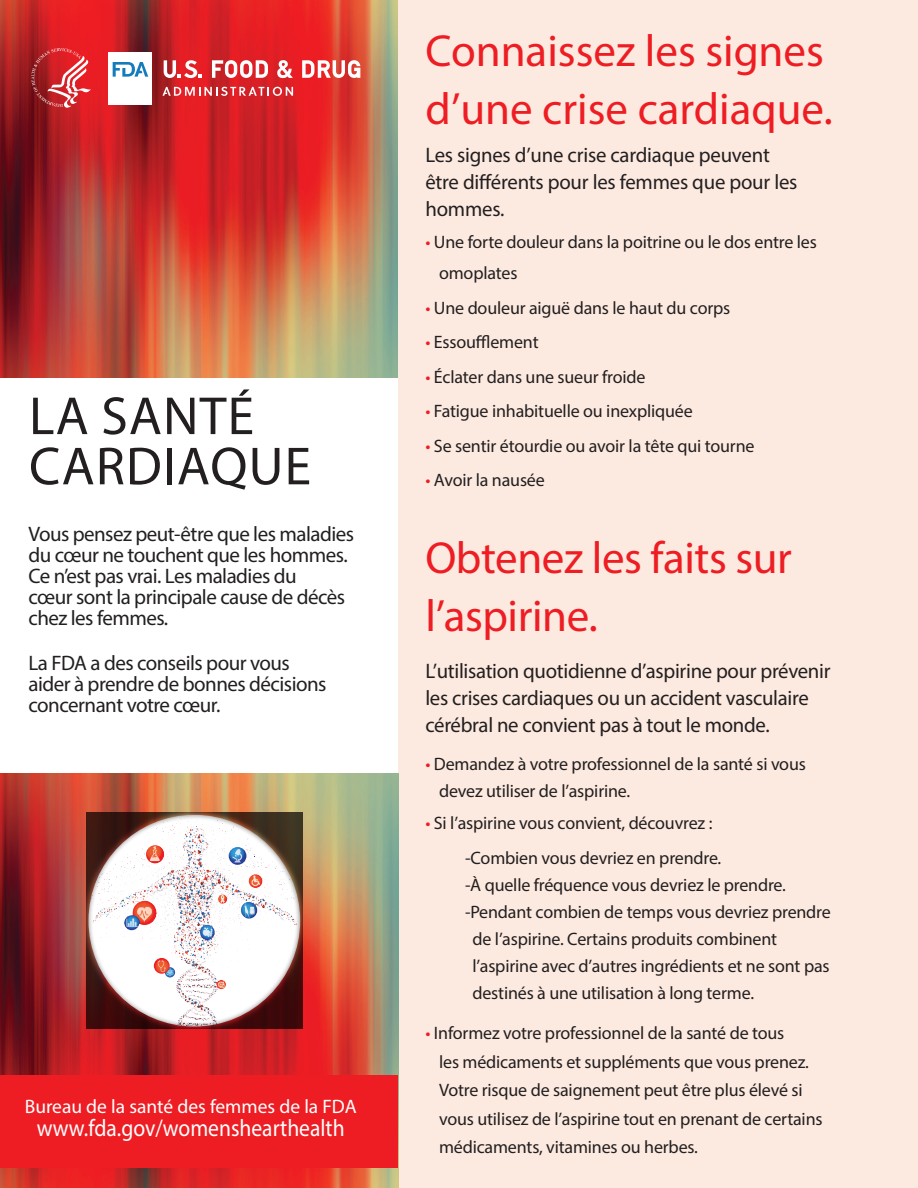
<style>
.page{position:relative;width:918px;height:1188px;background:#fff}
.page>*{position:absolute;margin:0;border:0;box-sizing:border-box;transform-origin:0 0}
.t1{font:54px/50.2px "Myriad Pro";letter-spacing:.02em;color:#231f20}
.t2{font:45px/58.5px "Myriad Pro";color:#ee1d23}
.t3{font:23.85px "Myriad Pro";color:#fff;scale:.9 1}
.t4{font:21px/21px "Myriad Pro";letter-spacing:-.025em;color:#231f20}
.t5{font:19.5px "Myriad Pro";color:#fff}
.t6{font:18px/27px "Myriad Pro";letter-spacing:-.01em;color:#231f20}
.s1{color:#ee1d23}
</style>
<div class="page">
<img style="left:0;top:0;width:398px;height:378px">
<div style="left:399px;top:0;width:519px;height:1188px;background:#fceae0"></div>
<img style="left:0;top:773px;width:398px;height:415px">
<div style="left:86px;top:813px;width:217px;height:216px;background:#231f20;opacity:.81"></div>
<div style="left:0;top:1076px;width:397px;height:92px;background:#ee1d23"></div>
<svg style="left:163px;top:87px;width:130px;height:9px"></svg>
<svg style="left:212px;top:60px;width:56px;height:18px"></svg>
<svg style="left:277px;top:60px;width:16px;height:18px"></svg>
<svg style="left:302px;top:60px;width:58px;height:18px"></svg>
<svg style="left:164px;top:60px;width:38px;height:18px"></svg>
<div style="left:108px;top:52px;width:44px;height:52px;background:#fff"></div>
<svg style="left:113px;top:62px;width:35px;height:15px"></svg>
<svg style="left:31px;top:48px;width:60px;height:60px;background:#ca3f44"></svg>
<h1 class="t1" style="left:29px;top:390px;width:284px">LA SANTÉ<br>CARDIAQUE</h1>
<p class="t4" style="left:28px;top:523px;width:327px">Vous pensez peut-être que les maladies du cœur ne touchent que les hommes.<br>Ce n’est pas vrai. Les maladies du<br>cœur sont la principale cause de décès chez les femmes.</p>
<p class="t4" style="left:28px;top:652px;width:300px">La FDA a des conseils pour vous aider à prendre de bonnes décisions concernant votre cœur.</p>
<p class="t5" style="left:25px;top:1094px;width:333px">Bureau de la santé des femmes de la FDA</p>
<p class="t3" style="left:37px;top:1113px;width:344px">www.fda.gov/womenshearthealth</p>
<h2 class="t2" style="left:425px;top:21px;width:409px">Connaissez les signes d’une crise cardiaque.</h2>
<p class="t4" style="left:425px;top:141px;width:374px;line-height:27px">Les signes d’une crise cardiaque peuvent être différents pour les femmes que pour les hommes.</p>
<p class="t6" style="left:439px;top:226px;width:379px;line-height:31.5px;text-indent:-14px"><span class="s1">•</span> Une forte douleur dans la poitrine ou le dos entre les omoplates</p>
<p class="t6" style="left:425px;top:294px;width:306px"><span class="s1">•</span> Une douleur aiguë dans le haut du corps</p>
<p class="t6" style="left:425px;top:328px;width:115px"><span class="s1">•</span> Essoufflement</p>
<p class="t6" style="left:425px;top:363px;width:222px"><span class="s1">•</span> Éclater dans une sueur froide</p>
<p class="t6" style="left:425px;top:397px;width:269px"><span class="s1">•</span> Fatigue inhabituelle ou inexpliquée</p>
<p class="t6" style="left:425px;top:432px;width:331px"><span class="s1">•</span> Se sentir étourdie ou avoir la tête qui tourne</p>
<p class="t6" style="left:425px;top:466px;width:121px"><span class="s1">•</span> Avoir la nausée</p>
<h2 class="t2" style="left:425px;top:528px;width:368px">Obtenez les faits sur l’aspirine.</h2>
<p class="t4" style="left:425px;top:657px;width:407px;line-height:27px">L’utilisation quotidienne d’aspirine pour prévenir les crises cardiaques ou un accident vasculaire cérébral ne convient pas à tout le monde.</p>
<p class="t6" style="left:439px;top:750px;width:368px;text-indent:-14px"><span class="s1">•</span> Demandez à votre professionnel de la santé si vous devez utiliser de l’aspirine.</p>
<p class="t6" style="left:425px;top:810px;width:289px"><span class="s1">•</span> Si l’aspirine vous convient, découvrez :</p>
<p class="t6" style="left:465px;top:844px;width:258px">-Combien vous devriez en prendre.</p>
<p class="t6" style="left:465px;top:871px;width:322px">-À quelle fréquence vous devriez le prendre.</p>
<p class="t6" style="left:472px;top:898px;width:360px;text-indent:-7px">-Pendant combien de temps vous devriez prendre de l’aspirine. Certains produits combinent l’aspirine avec d’autres ingrédients et ne sont pas destinés à une utilisation à long terme.</p>
<p class="t6" style="left:439px;top:1018px;width:385px;line-height:28.5px;text-indent:-14px"><span class="s1">•</span> Informez votre professionnel de la santé de tous<br>les médicaments et suppléments que vous prenez.<br>Votre risque de saignement peut être plus élevé si vous utilisez de l’aspirine tout en prenant de certains médicaments, vitamines ou herbes.</p>
</div>
